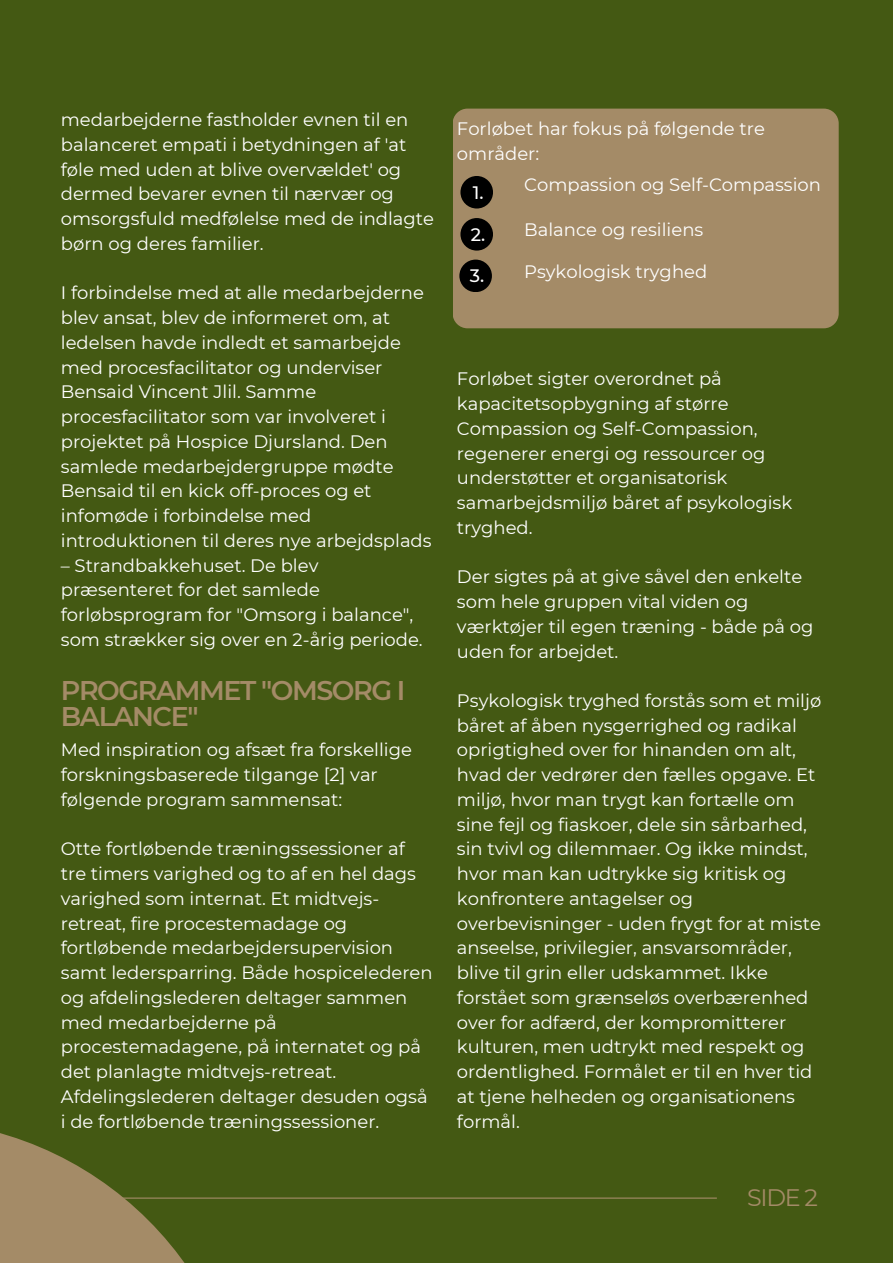
<style>
.page{position:relative;width:893px;height:1264px;background:#fff}
.page>*{position:absolute;margin:0;border:0;box-sizing:border-box;transform-origin:0 0}
.t1{font:600 27px/25.8px "Montserrat";letter-spacing:-.055em;color:#a48b67}
.t2{font:23.85px "Montserrat";color:#a48b67}
.t3{font:18px/24.8px "Montserrat";color:#fff}
.t4{font:500 18px "Montserrat";color:#fff}
.s1{font-weight:500}
</style>
<div class="page">
<div style="left:0;top:0;width:892px;height:1262px;background:#445913"></div>
<hr style="left:57px;top:1197px;width:659px;height:1px;background:#a48b67">
<svg style="left:0;top:1133px;width:248px;height:129px"></svg>
<div style="left:452px;top:109px;width:386px;height:219px;background:#a48b67;border-radius:15px"></div>
<div style="left:460px;top:176px;width:33px;height:32px;background:#000;border-radius:50%"></div>
<div style="left:460px;top:218px;width:33px;height:32px;background:#000;border-radius:50%"></div>
<div style="left:459px;top:259px;width:33px;height:33px;background:#000;border-radius:50%"></div>
<p class="t3" style="left:61px;top:107px;width:374px">medarbejderne fastholder evnen til en balanceret empati i betydningen af 'at føle med uden at blive overvældet' og dermed bevarer evnen til nærvær og omsorgsfuld medfølelse med de indlagte børn og deres familier.</p>
<p class="t3" style="left:61px;top:280px;width:372px">I forbindelse med at alle medarbejderne blev ansat, blev de informeret om, at ledelsen havde indledt et samarbejde med procesfacilitator og underviser Bensaid Vincent Jlil. Samme procesfacilitator som var involveret i projektet på Hospice Djursland. Den samlede medarbejdergruppe mødte Bensaid til en kick off-proces og et infomøde i forbindelse med introduktionen til deres nye arbejdsplads</p>
<p class="t3" style="left:61px;top:552px;width:363px">– Strandbakkehuset. De blev præsenteret for det samlede forløbsprogram for "Omsorg i balance", som strækker sig over en 2-årig periode.</p>
<h1 class="t1" style="left:61px;top:677px;width:346px">PROGRAMMET "OMSORG I<br>BALANCE"</h1>
<p class="t3" style="left:61px;top:737px;width:352px">Med inspiration og afsæt fra forskellige forskningsbaserede tilgange [2] var følgende program sammensat:</p>
<p class="t3" style="left:61px;top:836px;width:373px">Otte fortløbende træningssessioner af tre timers varighed og to af en hel dags varighed som internat. Et midtvejs&shy;retreat, fire procestemadage og fortløbende medarbejdersupervision samt ledersparring. Både hospicelederen og afdelingslederen deltager sammen med medarbejderne på procestemadagene, på internatet og på det planlagte midtvejs-retreat.<br>Afdelingslederen deltager desuden også i de fortløbende træningssessioner.</p>
<p class="t3" style="left:457px;top:116px;width:309px">Forløbet har fokus på følgende tre områder:</p>
<p class="t3" style="left:472px;top:172px;width:350px"><span class="s1">1.</span> Compassion og Self-Compassion</p>
<p class="t3" style="left:524px;top:217px;width:181px">Balance og resiliens</p>
<p class="t3" style="left:524px;top:259px;width:184px">Psykologisk tryghed</p>
<p class="t4" style="left:471px;top:223px;width:16px">2.</p>
<p class="t4" style="left:470px;top:265px;width:16px">3.</p>
<p class="t3" style="left:457px;top:366px;width:336px">Forløbet sigter overordnet på kapacitetsopbygning af større<br>Compassion og Self-Compassion, regenerer energi og ressourcer og understøtter et organisatorisk samarbejdsmiljø båret af psykologisk tryghed.</p>
<p class="t3" style="left:457px;top:564px;width:358px">Der sigtes på at give såvel den enkelte som hele gruppen vital viden og værktøjer til egen træning - både på og uden for arbejdet.</p>
<p class="t3" style="left:457px;top:688px;width:366px">Psykologisk tryghed forstås som et miljø båret af åben nysgerrighed og radikal oprigtighed over for hinanden om alt, hvad der vedrører den fælles opgave. Et miljø, hvor man trygt kan fortælle om sine fejl og fiaskoer, dele sin sårbarhed, sin tvivl og dilemmaer. Og ikke mindst, hvor man kan udtrykke sig kritisk og konfrontere antagelser og overbevisninger - uden frygt for at miste anseelse, privilegier, ansvarsområder, blive til grin eller udskammet. Ikke forstået som grænseløs overbærenhed over for adfærd, der kompromitterer kulturen, men udtrykt med respekt og ordentlighed. Formålet er til en hver tid at tjene helheden og organisationens formål.</p>
<h2 class="t2" style="left:747px;top:1182px;width:72px">SIDE 2</h2>
</div>
